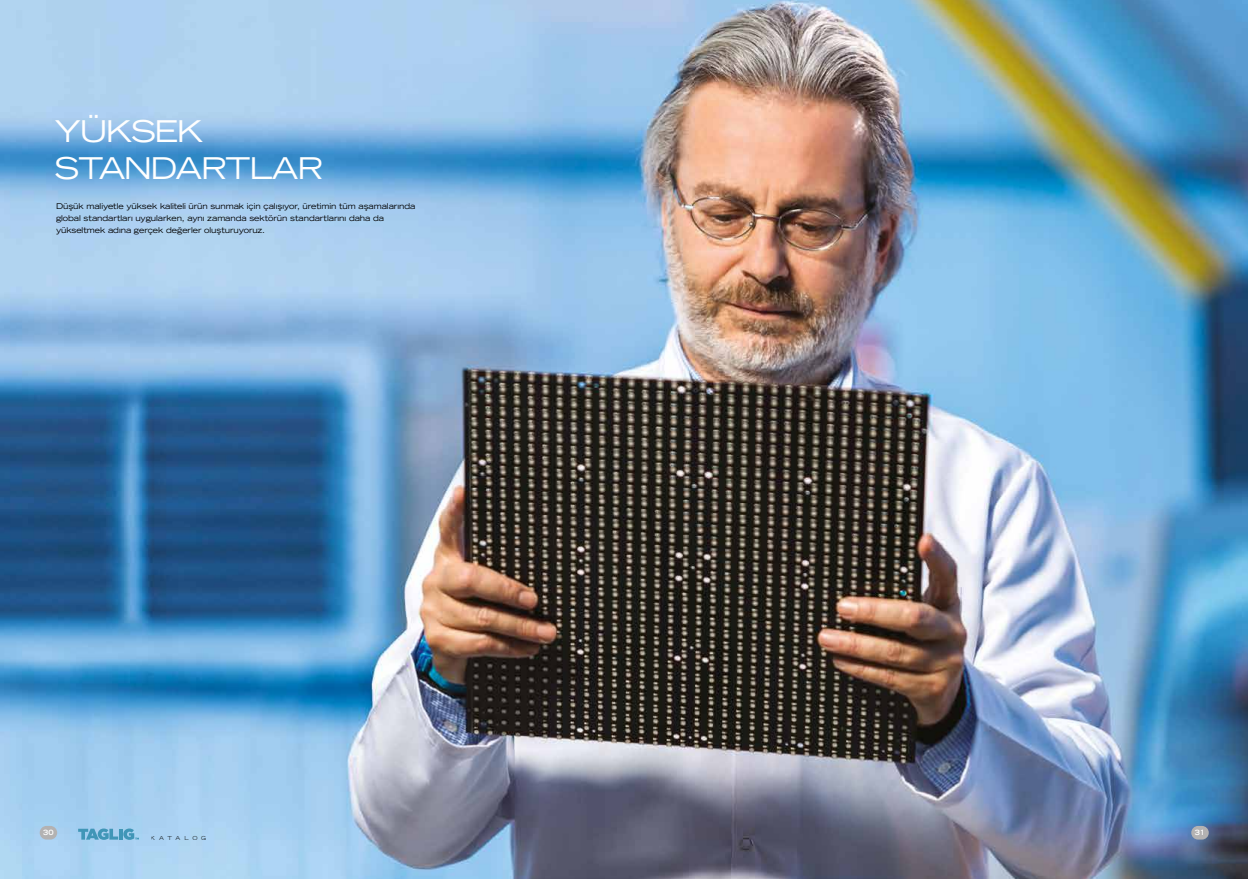
<style>
.page{position:relative;width:1248px;height:879px;background:#fff}
.page>*{position:absolute;margin:0;border:0;box-sizing:border-box;transform-origin:0 0}
.t1{font:expanded 30px/37px "Trade Gothic LT Std";letter-spacing:-.055em;color:#fff}
.t2{font:expanded 8px/12px "Trade Gothic LT Std";letter-spacing:-.01em;color:#000}
.t3{font:700 expanded 7.2px "Trade Gothic LT Std";color:#fff}
.t4{font:expanded 5.5px "Trade Gothic LT Std";letter-spacing:.65em;color:#3c3c3b}
</style>
<div class="page">
<img style="left:0;top:0;width:1247px;height:879px">
<div style="left:40px;top:826px;width:17px;height:13px;background:#b3b2b2;border-radius:7px"></div>
<div style="left:1191px;top:826px;width:17px;height:13px;background:#b3b2b2;border-radius:7px"></div>
<svg style="left:78px;top:828px;width:61px;height:12px"></svg>
<h1 class="t1" style="left:55px;top:112px;width:271px">YÜKSEK<br>STANDARTLAR</h1>
<p class="t2" style="left:56px;top:200px;width:361px">Düşük maliyetle yüksek kaliteli ürün sunmak için çalışıyor, üretimin tüm aşamalarında global standartları uygularken, aynı zamanda sektörün standartlarını daha da yükseltmek adına gerçek değerler oluşturuyoruz.</p>
<p class="t3" style="left:43px;top:828px;width:12px">30</p>
<p class="t3" style="left:1194px;top:828px;width:12px">31</p>
<p class="t4" style="left:151px;top:834px;width:57px">KATALOG</p>
</div>
